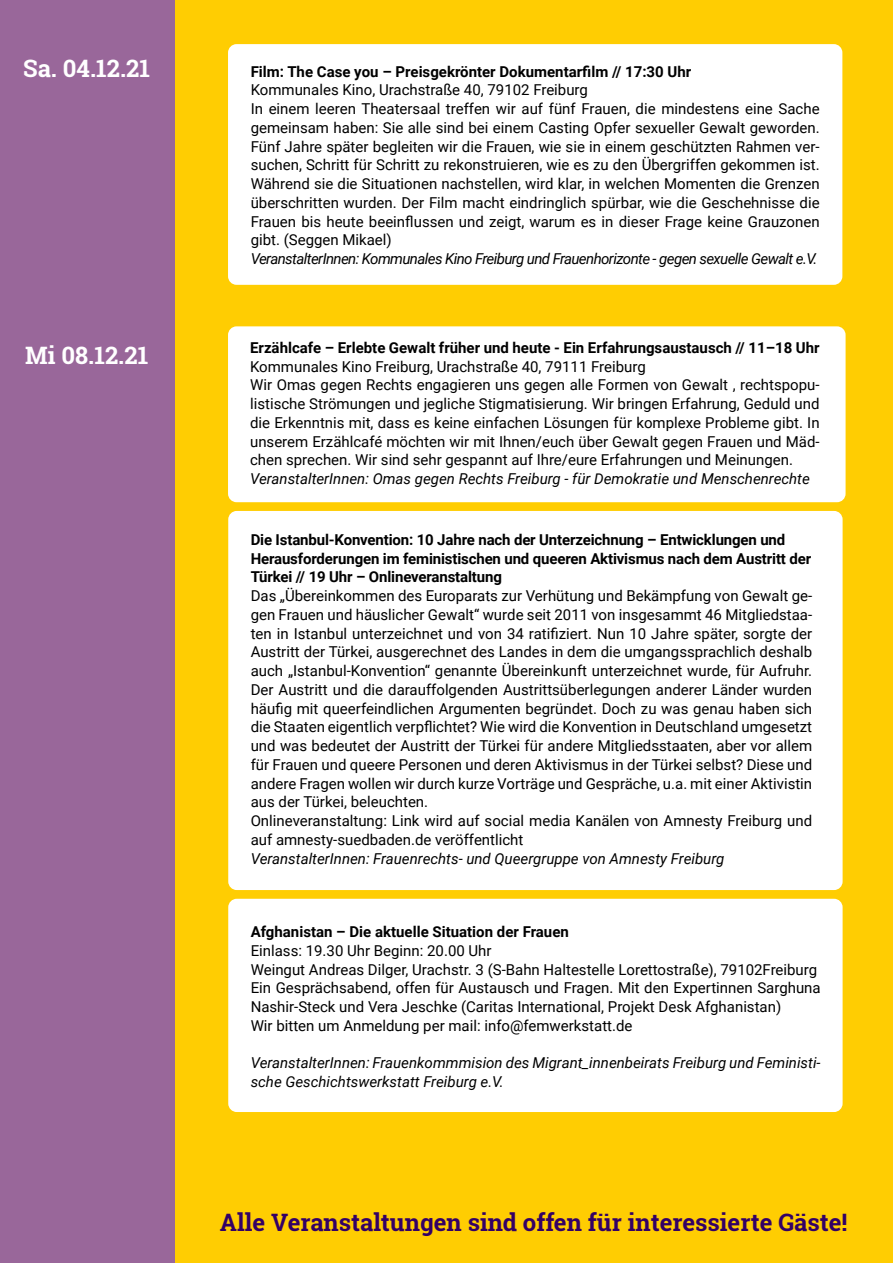
<style>
.page{position:relative;width:893px;height:1263px;background:#fff}
.page>*{position:absolute;margin:0;border:0;box-sizing:border-box;transform-origin:0 0}
.t1{font:700 24px "Roboto Slab";color:#330065}
.t2{font:700 24px "Roboto Slab";color:#fff}
.t3{font:15px/18.8px "Roboto";color:#000}
.t4{font:700 15px/18.8px "Roboto";letter-spacing:-.01em;color:#000}
.t5{font:italic 15px/18.8px "Roboto";color:#000}
.t6{font:italic 15px "Roboto";letter-spacing:-.04em;color:#000}
</style>
<div class="page">
<div style="left:132px;top:0;width:761px;height:1263px;background:#ffcd02"></div>
<div style="left:0;top:0;width:174px;height:1263px;background:#99679a"></div>
<div style="left:228px;top:44px;width:614px;height:241px;background:#fff;border-radius:9px"></div>
<div style="left:228px;top:326px;width:618px;height:176px;background:#fff;border-radius:9px"></div>
<div style="left:228px;top:511px;width:615px;height:379px;background:#fff;border-radius:9px"></div>
<div style="left:228px;top:899px;width:615px;height:213px;background:#fff;border-radius:9px"></div>
<h1 class="t2" style="left:23px;top:51px;width:128px">Sa. 04.12.21</h1>
<h1 class="t2" style="left:25px;top:339px;width:124px">Mi 08.12.21</h1>
<p class="t4" style="left:251px;top:61px;width:442px">Film: The Case you – Preisgekrönter Dokumentarfilm // 17:30 Uhr</p>
<p class="t3" style="left:251px;top:80px;width:570px">Kommunales Kino, Urachstraße 40, 79102 Freiburg<br>In einem leeren Theatersaal treffen wir auf fünf Frauen, die mindestens eine Sache gemeinsam haben: Sie alle sind bei einem Casting Opfer sexueller Gewalt geworden.<br>Fünf Jahre später begleiten wir die Frauen, wie sie in einem geschützten Rahmen ver&shy;suchen, Schritt für Schritt zu rekonstruieren, wie es zu den Übergriffen gekommen ist.<br>Während sie die Situationen nachstellen, wird klar, in welchen Momenten die Grenzen überschritten wurden. Der Film macht eindringlich spürbar, wie die Geschehnisse die Frauen bis heute beeinflussen und zeigt, warum es in dieser Frage keine Grauzonen gibt. (Seggen Mikael)</p>
<p class="t6" style="left:251px;top:248px;width:568px">VeranstalterInnen: Kommunales Kino Freiburg und Frauenhorizonte - gegen sexuelle Gewalt e.V.</p>
<p class="t4" style="left:250px;top:338px;width:571px">Erzählcafe – Erlebte Gewalt früher und heute - Ein Erfahrungsaustausch // 11–18 Uhr</p>
<p class="t3" style="left:250px;top:356px;width:571px">Kommunales Kino Freiburg, Urachstraße 40, 79111 Freiburg<br>Wir Omas gegen Rechts engagieren uns gegen alle Formen von Gewalt , rechtspopu&shy;listische Strömungen und jegliche Stigmatisierung. Wir bringen Erfahrung, Geduld und die Erkenntnis mit, dass es keine einfachen Lösungen für komplexe Probleme gibt. In unserem Erzählcafé möchten wir mit Ihnen/euch über Gewalt gegen Frauen und Mäd&shy;chen sprechen. Wir sind sehr gespannt auf Ihre/eure Erfahrungen und Meinungen.</p>
<p class="t5" style="left:250px;top:469px;width:561px">VeranstalterInnen: Omas gegen Rechts Freiburg - für Demokratie und Menschenrechte</p>
<p class="t4" style="left:251px;top:530px;width:562px">Die Istanbul-Konvention: 10 Jahre nach der Unterzeichnung – Entwicklungen und<br>Herausforderungen im feministischen und queeren Aktivismus nach dem Austritt der<br>Türkei // 19 Uhr – Onlineveranstaltung</p>
<p class="t3" style="left:251px;top:586px;width:563px">Das „Übereinkommen des Europarats zur Verhütung und Bekämpfung von Gewalt ge&shy;gen Frauen und häuslicher Gewalt“ wurde seit 2011 von insgesammt 46 Mitgliedstaa&shy;ten in Istanbul unterzeichnet und von 34 ratifiziert. Nun 10 Jahre später, sorgte der Austritt der Türkei, ausgerechnet des Landes in dem die umgangssprachlich deshalb auch „Istanbul-Konvention“ genannte Übereinkunft unterzeichnet wurde, für Aufruhr.<br>Der Austritt und die darauffolgenden Austrittsüberlegungen anderer Länder wurden häufig mit queerfeindlichen Argumenten begründet. Doch zu was genau haben sich die Staaten eigentlich verpflichtet? Wie wird die Konvention in Deutschland umgesetzt und was bedeutet der Austritt der Türkei für andere Mitgliedsstaaten, aber vor allem für Frauen und queere Personen und deren Aktivismus in der Türkei selbst? Diese und andere Fragen wollen wir durch kurze Vorträge und Gespräche, u.a. mit einer Aktivistin aus der Türkei, beleuchten.<br>Onlineveranstaltung: Link wird auf social media Kanälen von Amnesty Freiburg und auf amnesty-suedbaden.de veröffentlicht</p>
<p class="t5" style="left:251px;top:848px;width:475px">VeranstalterInnen: Frauenrechts- und Queergruppe von Amnesty Freiburg</p>
<p class="t4" style="left:251px;top:922px;width:320px">Afghanistan – Die aktuelle Situation der Frauen</p>
<p class="t3" style="left:251px;top:940px;width:572px">Einlass: 19.30 Uhr Beginn: 20.00 Uhr<br>Weingut Andreas Dilger, Urachstr. 3 (S-Bahn Haltestelle Lorettostraße), 79102Freiburg Ein Gesprächsabend, offen für Austausch und Fragen. Mit den Expertinnen Sarghuna Nashir-Steck und Vera Jeschke (Caritas International, Projekt Desk Afghanistan)<br>Wir bitten um Anmeldung per mail: info@femwerkstatt.de</p>
<p class="t5" style="left:251px;top:1053px;width:571px">VeranstalterInnen: Frauenkommmision des Migrant_innenbeirats Freiburg und Feministi&shy;sche Geschichtswerkstatt Freiburg e.V.</p>
<h1 class="t1" style="left:220px;top:1206px;width:629px">Alle Veranstaltungen sind offen für interessierte Gäste!</h1>
</div>
